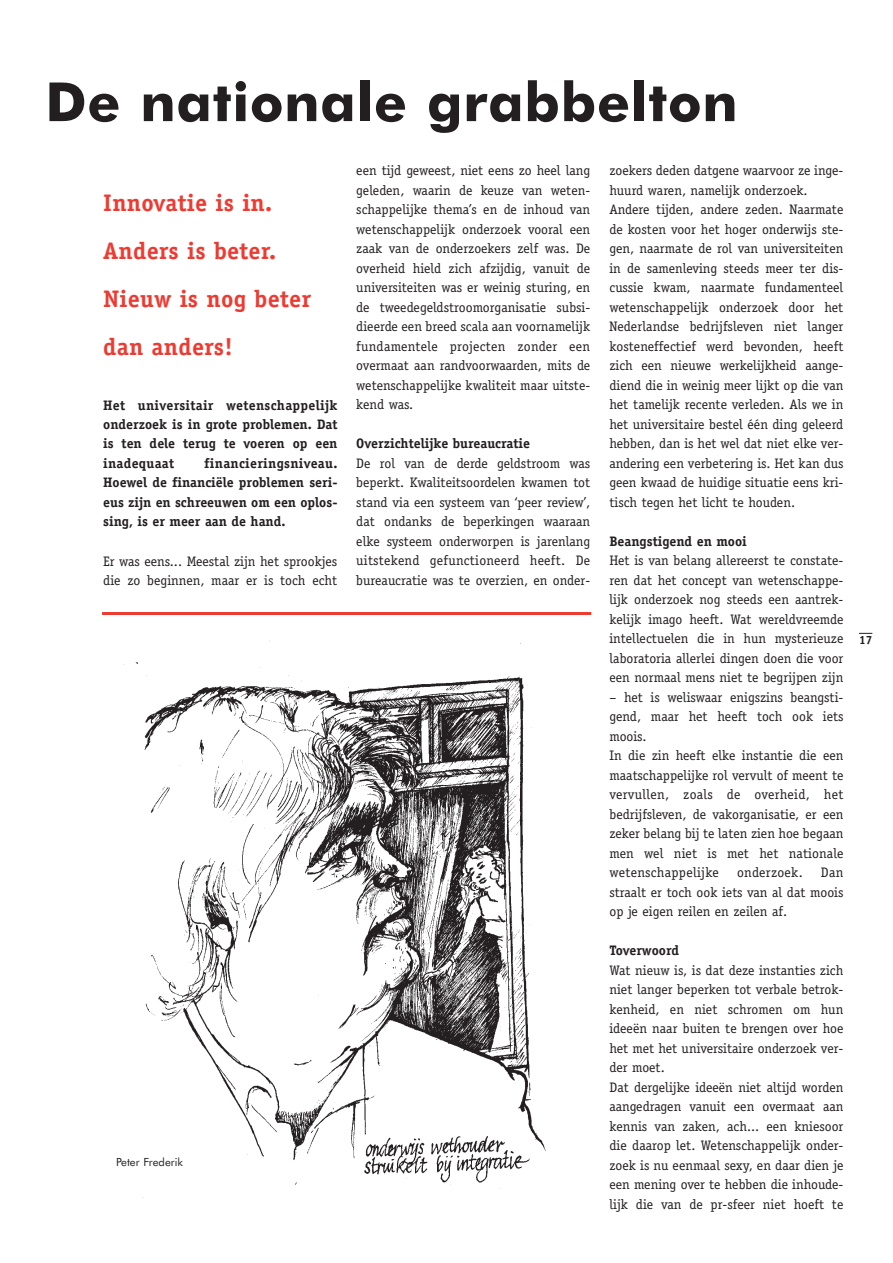
<style>
.page{position:relative;width:893px;height:1263px;background:#fff}
.page>*{position:absolute;margin:0;border:0;box-sizing:border-box;transform-origin:0 0}
.t1{font:700 54px "Futura BT";letter-spacing:.01em;color:#231f20}
.t2{font:700 24px/48px "Officina Serif";letter-spacing:.01em;color:#ee3b32}
.t3{font:13.8px/19.5px "Officina Serif";color:#231f20}
.t4{font:700 13.8px/19.5px "Officina Serif";color:#231f20;text-align:justify}
.t5{font:13.8px "Officina Serif";letter-spacing:.02em;color:#231f20}
.t6{font:700 13.8px "Officina Serif";letter-spacing:-.02em;color:#231f20}
.t7{font:700 12px "Officina Serif";color:#231f20}
.t8{font:11.25px "Futura BT";color:#231f20}
</style>
<div class="page">
<img style="left:123px;top:640px;width:423px;height:558px">
<hr style="left:102px;top:612px;width:489px;height:3px;background:#ee3b32">
<div style="left:116px;top:1157px;width:138px;height:26px;background:#fff"></div>
<svg style="left:859px;top:633px;width:13px;height:1px"></svg>
<h1 class="t1" style="left:45px;top:83px;width:693px">De nationale grabbelton</h1>
<h2 class="t2" style="left:103px;top:181px;width:209px">Innovatie is in.<br>Anders is beter.<br>Nieuw is nog beter dan anders!</h2>
<p class="t4" style="left:103px;top:396px;width:236px">Het universitair wetenschappelijk onderzoek is in grote problemen. Dat is ten dele terug te voeren op een inadequaat</p>
<p class="t4" style="left:103px;top:455px;width:236px;text-indent:101px">financieringsniveau.<br>Hoewel de financiële problemen seri&shy;eus zijn en schreeuwen om een oplos&shy;sing, is er meer aan de hand.</p>
<p class="t3" style="left:103px;top:552px;width:235px">Er was eens... Meestal zijn het sprookjes die zo beginnen, maar er is toch echt</p>
<p class="t3" style="left:356px;top:162px;width:235px;text-align:justify">een tijd geweest, niet eens zo heel lang geleden, waarin de keuze van weten&shy;schappelijke thema’s en de inhoud van wetenschappelijk onderzoek vooral een zaak van de onderzoekers zelf was. De overheid hield zich afzijdig, vanuit de universiteiten was er weinig sturing, en de tweedegeldstroomorganisatie subsi&shy;dieerde een breed scala aan voornamelijk fundamentele projecten zonder een overmaat aan randvoorwaarden, mits de wetenschappelijke kwaliteit maar uitste&shy;kend was.</p>
<p class="t4" style="left:356px;top:435px;width:175px">Overzichtelijke bureaucratie</p>
<p class="t3" style="left:356px;top:455px;width:235px;text-align:justify">De rol van de derde geldstroom was beperkt. Kwaliteitsoordelen kwamen tot stand via een systeem van ‘peer review’, dat ondanks de beperkingen waaraan elke systeem onderworpen is jarenlang uitstekend gefunctioneerd heeft. De bureaucratie was te overzien, en onder-</p>
<p class="t8" style="left:116px;top:1158px;width:68px">Peter Frederik</p>
<p class="t3" style="left:609px;top:162px;width:235px">zoekers deden datgene waarvoor ze inge&shy;huurd waren, namelijk onderzoek.<br>Andere tijden, andere zeden. Naarmate de kosten voor het hoger onderwijs ste&shy;gen, naarmate de rol van universiteiten in de samenleving steeds meer ter dis&shy;cussie kwam, naarmate fundamenteel wetenschappelijk onderzoek door het Nederlandse bedrijfsleven niet langer kosteneffectief werd bevonden, heeft zich een nieuwe werkelijkheid aange&shy;diend die in weinig meer lijkt op die van het tamelijk recente verleden. Als we in het universitaire bestel één ding geleerd hebben, dan is het wel dat niet elke ver&shy;andering een verbetering is. Het kan dus geen kwaad de huidige situatie eens kri&shy;tisch tegen het licht te houden.</p>
<p class="t4" style="left:609px;top:533px;width:139px">Beangstigend en mooi</p>
<p class="t3" style="left:609px;top:552px;width:235px;text-align:justify">Het is van belang allereerst te constate&shy;ren dat het concept van wetenschappe&shy;lijk onderzoek nog steeds een aantrek&shy;kelijk imago heeft. Wat wereldvreemde intellectuelen die in hun mysterieuze laboratoria allerlei dingen doen die voor een normaal mens niet te begrijpen zijn</p>
<p class="t3" style="left:609px;top:689px;width:235px">– het is weliswaar enigszins beangsti&shy;gend, maar het heeft toch ook iets moois.<br>In die zin heeft elke instantie die een maatschappelijke rol vervult of meent te vervullen, zoals de overheid, het bedrijfsleven, de vakorganisatie, er een zeker belang bij te laten zien hoe begaan men wel niet is met het nationale wetenschappelijke</p>
<p class="t5" style="left:737px;top:868px;width:67px">onderzoek.</p>
<p class="t3" style="left:609px;top:864px;width:235px;text-align:justify;text-indent:211px">Dan straalt er toch ook iets van al dat moois op je eigen reilen en zeilen af.</p>
<p class="t6" style="left:609px;top:946px;width:71px">Toverwoord</p>
<p class="t3" style="left:609px;top:962px;width:235px">Wat nieuw is, is dat deze instanties zich niet langer beperken tot verbale betrok&shy;kenheid, en niet schromen om hun ideeën naar buiten te brengen over hoe het met het universitaire onderzoek ver&shy;der moet.<br>Dat dergelijke ideeën niet altijd worden aangedragen vanuit een overmaat aan kennis van zaken, ach... een kniesoor die daarop let. Wetenschappelijk onder&shy;zoek is nu eenmaal sexy, en daar dien je een mening over te hebben die inhoude&shy;lijk die van de pr-sfeer niet hoeft te</p>
<p class="t7" style="left:859px;top:635px;width:15px">17</p>
</div>
